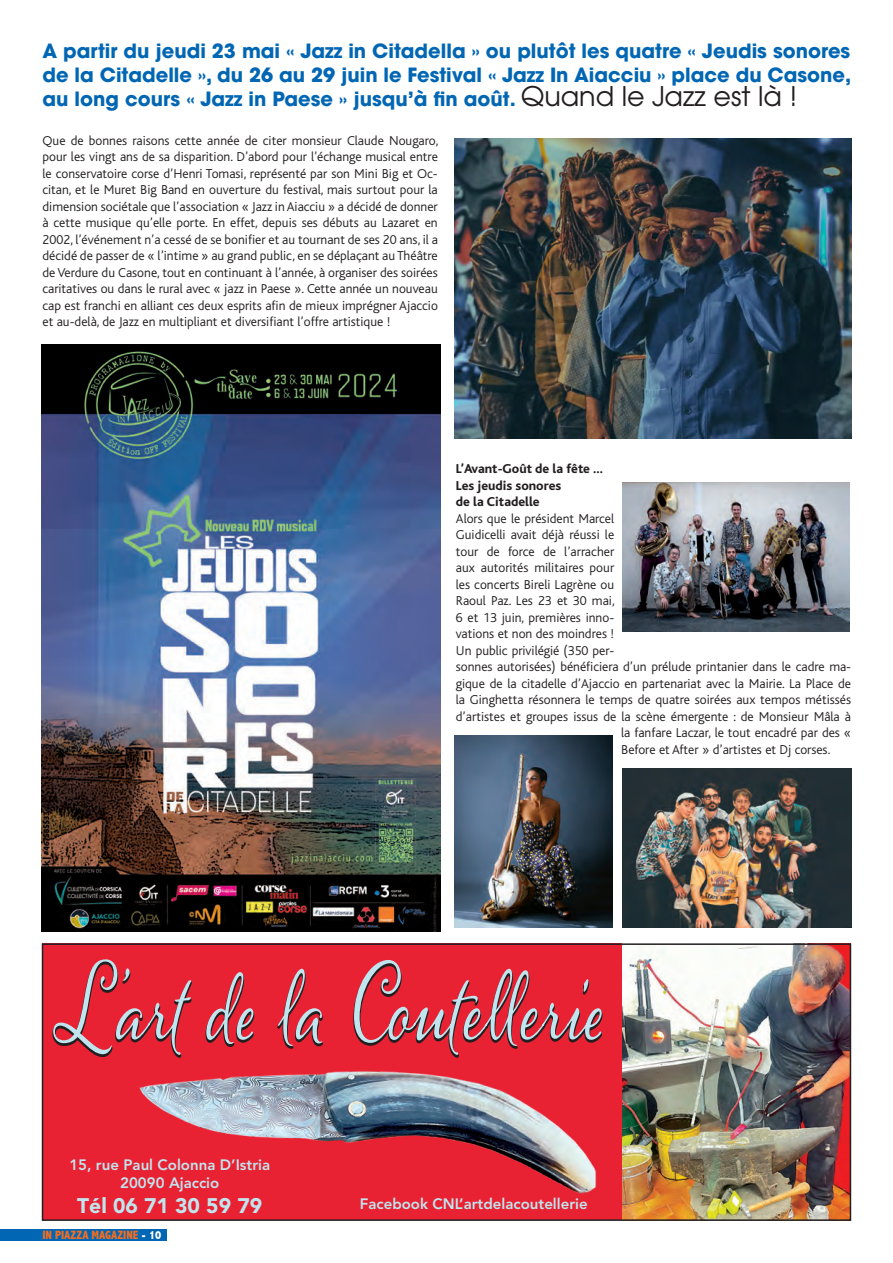
<style>
.page{position:relative;width:893px;height:1263px;background:#fff}
.page>*{position:absolute;margin:0;border:0;box-sizing:border-box;transform-origin:0 0}
.t1{font:900 21px "Avenir";color:#c1e5ee}
.t2{font:700 19.5px/24px "Avant Garde";color:#0166b3;text-align:justify}
.t3{font:800 15px "Avenir";color:#c1e5ee}
.t4{font:300 13.5px/16.5px "Bliss";color:#231f20;text-align:justify}
.t5{font:800 13.5px "Bliss";color:#231f20}
.t6{font:800 condensed 12px "Abadi";color:#f36e21}
.s1{font-weight:400;font-size:27px;color:#231f20}
.s2{color:#fff}
</style>
<div class="page">
<div style="left:0;top:1229px;width:167px;height:11px;background:#0166b3"></div>
<div style="left:42px;top:943px;width:808px;height:277px;background:#e92233"></div>
<img style="left:139px;top:1071px;width:457px;height:123px">
<img style="left:623px;top:946px;width:225px;height:272px">
<div style="left:42px;top:943px;width:809px;height:278px;border:2px solid #231f20"></div>
<svg style="left:53px;top:959px;width:549px;height:96px"></svg>
<img style="left:42px;top:344px;width:398px;height:587px">
<img style="left:623px;top:769px;width:228px;height:158px">
<img style="left:623px;top:482px;width:227px;height:149px">
<img style="left:455px;top:736px;width:158px;height:191px">
<img style="left:455px;top:139px;width:396px;height:299px">
<p class="t2" style="left:43px;top:39px;width:810px">A partir du jeudi 23 mai « Jazz in Citadella » ou plutôt les quatre « Jeudis sonores de la Citadelle », du 26 au 29 juin le Festival « Jazz In Aiacciu » place du Casone, au long cours « Jazz in Paese » jusqu’à fin août. <span class="s1">Quand le Jazz est là !</span></p>
<p class="t4" style="left:43px;top:133px;width:397px">Que de bonnes raisons cette année de citer monsieur Claude Nougaro, pour les vingt ans de sa disparition. D’abord pour l’échange musical entre le conservatoire corse d’Henri Tomasi, représenté par son Mini Big et Oc&shy;citan, et le Muret Big Band en ouverture du festival, mais surtout pour la dimension sociétale que l’association « Jazz in Aiacciu » a décidé de donner à cette musique qu’elle porte. En effet, depuis ses débuts au Lazaret en 2002, l’événement n’a cessé de se bonifier et au tournant de ses 20 ans, il a décidé de passer de « l’intime » au grand public, en se déplaçant au Théâtre de Verdure du Casone, tout en continuant à l’année, à organiser des soirées caritatives ou dans le rural avec « jazz in Paese ». Cette année un nouveau cap est franchi en alliant ces deux esprits afin de mieux imprégner Ajaccio et au-delà, de Jazz en multipliant et diversifiant l’offre artistique !</p>
<p class="t5" style="left:456px;top:462px;width:149px">L’Avant-Goût de la fête …</p>
<p class="t5" style="left:456px;top:478px;width:107px">Les jeudis sonores</p>
<p class="t5" style="left:456px;top:495px;width:85px">de la Citadelle</p>
<p class="t4" style="left:456px;top:510px;width:160px">Alors que le président Marcel</p>
<p class="t4" style="left:456px;top:527px;width:160px">Guidicelli avait déjà réussi le</p>
<p class="t4" style="left:456px;top:543px;width:160px">tour de force de l’arracher</p>
<p class="t4" style="left:456px;top:560px;width:160px">aux autorités militaires pour</p>
<p class="t4" style="left:456px;top:576px;width:160px">les concerts Bireli Lagrène ou</p>
<p class="t4" style="left:456px;top:593px;width:160px">Raoul Paz. Les 23 et 30 mai,</p>
<p class="t4" style="left:456px;top:609px;width:160px">6 et 13 juin, premières inno-</p>
<p class="t4" style="left:456px;top:626px;width:160px">vations et non des moindres !</p>
<p class="t4" style="left:456px;top:642px;width:160px">Un public privilégié (350 per-</p>
<p class="t4" style="left:456px;top:659px;width:397px">sonnes autorisées) bénéficiera d’un prélude printanier dans le cadre ma-</p>
<p class="t4" style="left:456px;top:675px;width:397px">gique de la citadelle d’Ajaccio en partenariat avec la Mairie. La Place de</p>
<p class="t4" style="left:456px;top:692px;width:397px">la Ginghetta résonnera le temps de quatre soirées aux tempos métissés</p>
<p class="t4" style="left:456px;top:708px;width:397px">d’artistes et groupes issus de la scène émergente : de Monsieur Mâla à</p>
<p class="t4" style="left:621px;top:725px;width:231px">la fanfare Laczar, le tout encadré par des «</p>
<p class="t4" style="left:621px;top:741px;width:211px">Before et After » d’artistes et Dj corses.</p>
<p class="t3" style="left:69px;top:1156px;width:202px">15, rue Paul Colonna D’Istria</p>
<p class="t3" style="left:120px;top:1174px;width:101px">20090 Ajaccio</p>
<p class="t1" style="left:77px;top:1193px;width:186px">Tél 06 71 30 59 79</p>
<p class="t3" style="left:360px;top:1195px;width:229px">Facebook CNL’artdelacoutellerie</p>
<p class="t6" style="left:43px;top:1228px;width:120px">IN PIAZZA MAGAZINE <span class="s2">- 10</span></p>
</div>
